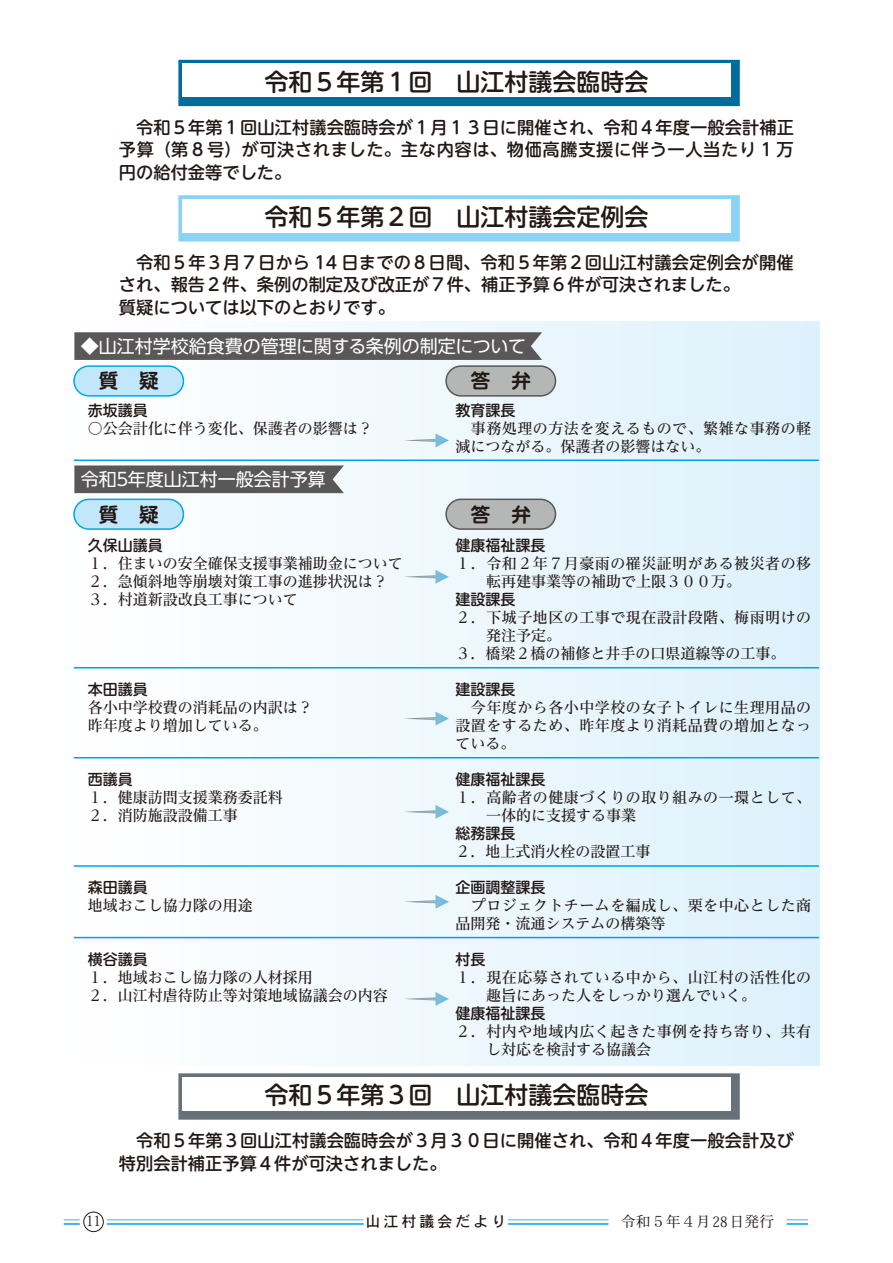
<style>
.page{position:relative;width:893px;height:1263px;background:#fff}
.page>*{position:absolute;margin:0;border:0;box-sizing:border-box;transform-origin:0 0}
.t1{font:500 24px "UD Shin M Go Pr 6";color:#221815}
.t2{font:700 19.5px "UD Shin M Go Pro De";color:#221815}
.t3{font:18px "UD Shin Go Pro";color:#fff}
.t4{font:500 17.25px/22.5px "UD Shin M Go Pr 6";letter-spacing:.005em;color:#221815}
.t5{font:500 15px/18px "P Reim Pr 6 N";color:#221815}
.t6{font:500 15px/18px "P Reim Pr 6 N";letter-spacing:.035em;color:#221815}
.t7{font:500 15px "UD Shin M Go Pro";color:#221815}
.t8{font:15px "Heisei Min Std W3";color:#221815}
.t9{font:15px "Heisei Kaku Go Std W5";letter-spacing:.2em;color:#221815}
</style>
<div class="page">
<div style="left:64px;top:321px;width:755px;height:744px;background:linear-gradient(to right,#fff,#ddf1fc)"></div>
<svg style="left:74px;top:332px;width:468px;height:28px;background:#5c5a5b"></svg>
<div style="left:178px;top:60px;width:562px;height:46px;border:13px solid #006c9c"></div>
<div style="left:182px;top:64px;width:548px;height:33px;background:#fff"></div>
<div style="left:178px;top:1073px;width:562px;height:47px;border:13px solid #677177"></div>
<div style="left:182px;top:1077px;width:548px;height:33px;background:#fff"></div>
<div style="left:178px;top:195px;width:562px;height:46px;border:13px solid #8cd2f5"></div>
<div style="left:182px;top:199px;width:548px;height:33px;background:#fff"></div>
<div style="left:74px;top:366px;width:109px;height:30px;background:#c2e6fa;border-radius:15px"></div>
<div style="left:73px;top:365px;width:111px;height:32px;border:2px solid #00a7ea;border-radius:15px"></div>
<div style="left:446px;top:366px;width:109px;height:30px;background:#b5b6b6;border-radius:15px"></div>
<div style="left:445px;top:365px;width:111px;height:32px;border:2px solid #595757;border-radius:15px"></div>
<hr style="left:74px;top:459px;width:745px;height:2px;background:#00a0e9">
<svg style="left:404px;top:433px;width:45px;height:14px"></svg>
<svg style="left:404px;top:570px;width:45px;height:14px"></svg>
<svg style="left:404px;top:712px;width:45px;height:13px"></svg>
<svg style="left:404px;top:805px;width:45px;height:14px"></svg>
<svg style="left:404px;top:895px;width:45px;height:14px"></svg>
<svg style="left:404px;top:992px;width:45px;height:14px"></svg>
<div style="left:74px;top:465px;width:270px;height:28px;background:#595757"></div>
<div style="left:74px;top:499px;width:109px;height:30px;background:#c2e6fa;border-radius:15px"></div>
<div style="left:73px;top:499px;width:111px;height:31px;border:2px solid #00a7ea;border-radius:15px"></div>
<div style="left:446px;top:499px;width:109px;height:30px;background:#b5b6b6;border-radius:15px"></div>
<div style="left:445px;top:499px;width:111px;height:31px;border:2px solid #595757;border-radius:15px"></div>
<hr style="left:74px;top:667px;width:745px;height:1px;background:#00a0e9">
<hr style="left:74px;top:757px;width:745px;height:1px;background:#00a0e9">
<hr style="left:74px;top:865px;width:745px;height:2px;background:#00a0e9">
<hr style="left:74px;top:937px;width:745px;height:1px;background:#00a0e9">
<hr style="left:787px;top:1223px;width:21px;height:2px;background:#00a0e9">
<svg style="left:787px;top:1219px;width:21px;height:1px"></svg>
<div style="left:84px;top:1212px;width:19px;height:20px;border:1px solid #221815;border-radius:50%"></div>
<svg style="left:64px;top:1219px;width:16px;height:6px"></svg>
<hr style="left:107px;top:1223px;width:257px;height:2px;background:#00a0e9">
<hr style="left:107px;top:1219px;width:257px;height:1px;background:#7ecef4">
<hr style="left:508px;top:1223px;width:100px;height:2px;background:#00a0e9">
<hr style="left:508px;top:1219px;width:100px;height:1px;background:#7ecef4">
<h1 class="t1" style="left:264px;top:61px;width:386px">令和５年第１回　山江村議会臨時会</h1>
<p class="t4" style="left:119px;top:115px;width:677px;text-align:justify">　令和５年第１回山江村議会臨時会が１月１３日に開催され、令和４年度一般会計補正予算（第８号）が可決されました。主な内容は、物価高騰支援に伴う一人当たり 1 万円の給付金等でした。</p>
<h1 class="t1" style="left:264px;top:197px;width:386px">令和５年第２回　山江村議会定例会</h1>
<p class="t4" style="left:119px;top:250px;width:676px">　令和５年３月７日から 14 日までの８日間、令和５年第２回山江村議会定例会が開催され、報告２件、条例の制定及び改正が７件、補正予算６件が可決されました。<br>質疑については以下のとおりです。</p>
<p class="t3" style="left:81px;top:332px;width:447px">◆山江村学校給食費の管理に関する条例の制定について</p>
<h2 class="t2" style="left:99px;top:365px;width:62px">質 疑</h2>
<p class="t7" style="left:88px;top:398px;width:61px">赤坂議員</p>
<p class="t5" style="left:88px;top:419px;width:286px">〇公会計化に伴う変化、保護者の影響は?</p>
<p class="t3" style="left:128px;top:465px;width:200px">年度山江村一般会計予算</p>
<p class="t3" style="left:81px;top:465px;width:37px">令和</p>
<p class="t3" style="left:113px;top:465px;width:19px">５</p>
<h2 class="t2" style="left:99px;top:498px;width:62px">質 疑</h2>
<p class="t7" style="left:88px;top:533px;width:76px">久保山議員</p>
<p class="t5" style="left:88px;top:554px;width:317px">１．住まいの安全確保支援事業補助金について<br>２．急傾斜地等崩壊対策工事の進捗状況は?<br>３．村道新設改良工事について</p>
<p class="t7" style="left:88px;top:677px;width:61px">本田議員</p>
<p class="t5" style="left:88px;top:698px;width:226px">各小中学校費の消耗品の内訳は?昨年度より増加している。</p>
<p class="t7" style="left:88px;top:767px;width:46px">西議員</p>
<p class="t5" style="left:88px;top:788px;width:196px">１．健康訪問支援業務委託料<br>２．消防施設設備工事</p>
<p class="t7" style="left:88px;top:875px;width:61px">森田議員</p>
<p class="t5" style="left:88px;top:896px;width:166px">地域おこし協力隊の用途</p>
<p class="t7" style="left:88px;top:947px;width:61px">横谷議員</p>
<p class="t5" style="left:88px;top:968px;width:302px">１．地域おこし協力隊の人材採用<br>２．山江村虐待防止等対策地域協議会の内容</p>
<h2 class="t2" style="left:471px;top:365px;width:62px">答 弁</h2>
<p class="t7" style="left:455px;top:398px;width:61px">教育課長</p>
<p class="t6" style="left:455px;top:419px;width:357px">　事務処理の方法を変えるもので、繁雑な事務の軽減につながる。保護者の影響はない。</p>
<h2 class="t2" style="left:471px;top:498px;width:62px">答 弁</h2>
<p class="t7" style="left:455px;top:533px;width:91px">健康福祉課長</p>
<p class="t6" style="left:486px;top:554px;width:327px;text-indent:-31px">１．令和２年７月豪雨の罹災証明がある被災者の移転再建事業等の補助で上限３００万。</p>
<p class="t7" style="left:455px;top:587px;width:61px">建設課長</p>
<p class="t6" style="left:455px;top:608px;width:357px">２．下城子地区の工事で現在設計段階、梅雨明けの</p>
<p class="t5" style="left:486px;top:626px;width:76px">発注予定。</p>
<p class="t5" style="left:455px;top:644px;width:332px">３．橋梁２橋の補修と井手の口県道線等の工事。</p>
<p class="t7" style="left:455px;top:677px;width:61px">建設課長</p>
<p class="t5" style="left:455px;top:698px;width:357px;text-align:justify">　今年度から各小中学校の女子トイレに生理用品の設置をするため、昨年度より消耗品費の増加となっている。</p>
<p class="t7" style="left:455px;top:767px;width:91px">健康福祉課長</p>
<p class="t6" style="left:486px;top:788px;width:327px;text-indent:-31px">１．高齢者の健康づくりの取り組みの一環として、一体的に支援する事業</p>
<p class="t7" style="left:455px;top:821px;width:61px">総務課長</p>
<p class="t5" style="left:455px;top:842px;width:196px">２．地上式消火栓の設置工事</p>
<p class="t7" style="left:455px;top:875px;width:91px">企画調整課長</p>
<p class="t6" style="left:455px;top:896px;width:357px">　プロジェクトチームを編成し、栗を中心とした商品開発・流通システムの構築等</p>
<p class="t7" style="left:455px;top:947px;width:31px">村長</p>
<p class="t6" style="left:486px;top:968px;width:327px;text-indent:-31px">１．現在応募されている中から、山江村の活性化の趣旨にあった人をしっかり選んでいく。</p>
<p class="t7" style="left:455px;top:1001px;width:91px">健康福祉課長</p>
<p class="t6" style="left:486px;top:1022px;width:327px;text-indent:-31px">２．村内や地域内広く起きた事例を持ち寄り、共有し対応を検討する協議会</p>
<p class="t8" style="left:86px;top:1211px;width:16px">11</p>
<h1 class="t1" style="left:264px;top:1075px;width:386px">令和５年第３回　山江村議会臨時会</h1>
<p class="t4" style="left:119px;top:1128px;width:677px">　令和５年第３回山江村議会臨時会が３月３０日に開催され、令和４年度一般会計及び特別会計補正予算４件が可決されました。</p>
<p class="t9" style="left:365px;top:1213px;width:142px">山江村議会だより</p>
<p class="t8" style="left:621px;top:1212px;width:155px">令和５年４月28 日発行</p>
</div>
